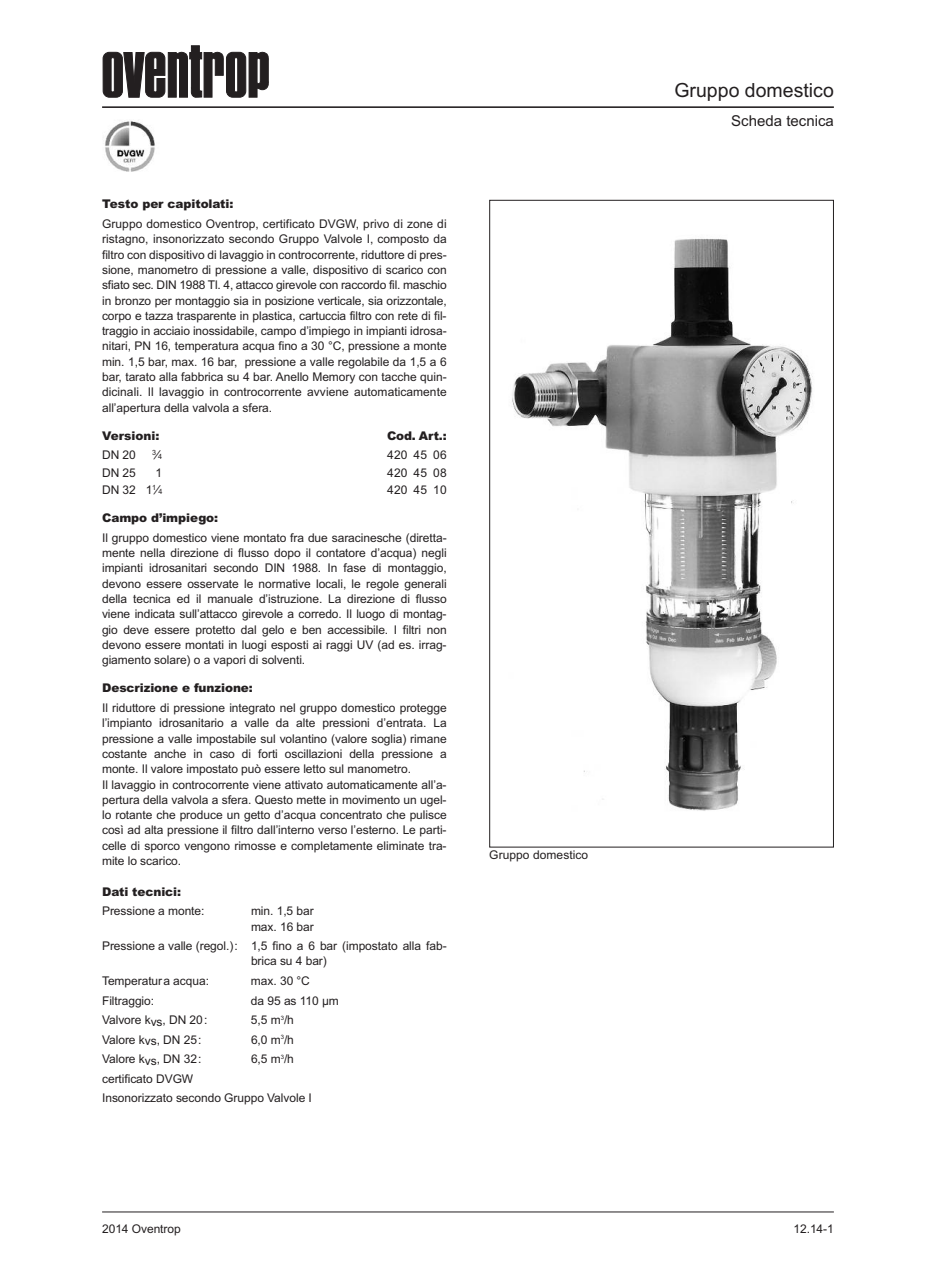
<style>
.page{position:relative;width:936px;height:1263px;background:#fff}
.page>*{position:absolute;margin:0;border:0;box-sizing:border-box;transform-origin:0 0}
.t1{font:19.5px "Arial";color:#231f20}
.t2{font:15px "Arial";color:#231f20}
.t3{font:12px/15.3px "Arial";letter-spacing:-.005em;color:#231f20}
.t4{font:900 12px "Arial";letter-spacing:-.005em;color:#231f20}
.t5{font:7.2px "Arial";color:#231f20}
.s1{font-size:12px}
.s2{font-size:7.2px}
</style>
<div class="page">
<hr style="left:102px;top:1211px;width:731px;height:1px;background:#231f20">
<img style="left:512px;top:238px;width:301px;height:573px">
<hr style="left:102px;top:106px;width:731px;height:2px;background:#231f20">
<img style="left:105px;top:121px;width:50px;height:51px">
<svg style="left:103px;top:46px;width:165px;height:51px"></svg>
<h1 class="t1" style="left:674px;top:79px;width:161px">Gruppo domestico</h1>
<p class="t4" style="left:102px;top:197px;width:133px">Testo per capitolati:</p>
<p class="t3" style="left:102px;top:216px;width:346px;text-align:justify">Gruppo domestico Oventrop, certificato DVGW, privo di zone di ristagno, insonorizzato secondo Gruppo Valvole I, composto da filtro con dispositivo di lavaggio in controcorrente, riduttore di pres&shy;sione, manometro di pressione a valle, dispositivo di scarico con sfiato sec. DIN 1988 Tl. 4, attacco girevole con raccordo fil. maschio in bronzo per montaggio sia in posizione verticale, sia orizzontale, corpo e tazza trasparente in plastica, cartuccia filtro con rete di fil&shy;traggio in acciaio inossidabile, campo d’impiego in impianti idrosa&shy;nitari, PN 16, temperatura acqua fino a 30 °C, pressione a monte min. 1,5 bar, max. 16 bar, pressione a valle regolabile da 1,5 a 6 bar, tarato alla fabbrica su 4 bar. Anello Memory con tacche quin&shy;dicinali. Il lavaggio in controcorrente avviene automaticamente all’apertura della valvola a sfera.</p>
<p class="t4" style="left:102px;top:429px;width:59px">Versioni:</p>
<p class="t4" style="left:387px;top:429px;width:61px">Cod. Art.:</p>
<p class="t3" style="left:102px;top:448px;width:35px">DN 20</p>
<p class="t5" style="left:152px;top:451px;width:12px">3<span class="s1">⁄</span>4</p>
<p class="t3" style="left:387px;top:448px;width:61px">420 45 06</p>
<p class="t3" style="left:102px;top:465px;width:35px">DN 25</p>
<p class="t3" style="left:155px;top:465px;width:8px">1</p>
<p class="t3" style="left:387px;top:465px;width:61px">420 45 08</p>
<p class="t3" style="left:102px;top:482px;width:62px">DN 32 1<sup>1</sup>⁄<span class="s2">4</span></p>
<p class="t3" style="left:387px;top:482px;width:61px">420 45 10</p>
<p class="t4" style="left:102px;top:511px;width:118px">Campo d’impiego:</p>
<p class="t3" style="left:102px;top:530px;width:346px;text-align:justify">Il gruppo domestico viene montato fra due saracinesche (diretta&shy;mente nella direzione di flusso dopo il contatore d’acqua) negli impianti idrosanitari secondo DIN 1988. In fase di montaggio, devono essere osservate le normative locali, le regole generali della tecnica ed il manuale d’istruzione. La direzione di flusso viene indicata sull’attacco girevole a corredo. Il luogo di montag&shy;gio deve essere protetto dal gelo e ben accessibile. I filtri non devono essere montati in luogi esposti ai raggi UV (ad es. irrag&shy;giamento solare) o a vapori di solventi.</p>
<p class="t4" style="left:102px;top:681px;width:152px">Descrizione e funzione:</p>
<p class="t3" style="left:102px;top:700px;width:346px">Il riduttore di pressione integrato nel gruppo domestico protegge l’impianto idrosanitario a valle da alte pressioni d’entrata. La pressione a valle impostabile sul volantino (valore soglia) rimane costante anche in caso di forti oscillazioni della pressione a monte. Il valore impostato può essere letto sul manometro.<br>Il lavaggio in controcorrente viene attivato automaticamente all’a&shy;pertura della valvola a sfera. Questo mette in movimento un ugel&shy;lo rotante che produce un getto d’acqua concentrato che pulisce così ad alta pressione il filtro dall’interno verso l’esterno. Le parti&shy;celle di sporco vengono rimosse e completamente eliminate tra&shy;mite lo scarico.</p>
<p class="t4" style="left:102px;top:884px;width:81px">Dati tecnici:</p>
<p class="t3" style="left:102px;top:903px;width:104px">Pressione a monte:</p>
<p class="t3" style="left:251px;top:903px;width:64px">min. 1,5 bar max. 16 bar</p>
<p class="t3" style="left:251px;top:938px;width:197px;text-indent:-149px">Pressione a valle (regol.): 1,5 fino a 6 bar (impostato alla fab&shy;brica su 4 bar)</p>
<p class="t3" style="left:102px;top:973px;width:108px">Temperatura acqua:</p>
<p class="t3" style="left:251px;top:973px;width:60px">max. 30 °C</p>
<p class="t3" style="left:102px;top:993px;width:54px">Filtraggio:</p>
<p class="t3" style="left:251px;top:993px;width:89px">da 95 as 110 µm</p>
<p class="t3" style="left:102px;top:1012px;width:107px">Valvore kvs, DN 20:</p>
<p class="t3" style="left:251px;top:1012px;width:44px">5,5 m<sup>3</sup>/h</p>
<p class="t3" style="left:102px;top:1032px;width:101px">Valore kvs, DN 25:</p>
<p class="t3" style="left:251px;top:1032px;width:44px">6,0 m<sup>3</sup>/h</p>
<p class="t3" style="left:102px;top:1051px;width:101px">Valore kvs, DN 32:</p>
<p class="t3" style="left:251px;top:1051px;width:44px">6,5 m<sup>3</sup>/h</p>
<p class="t3" style="left:102px;top:1069px;width:211px;line-height:19.5px">certificato DVGW<br>Insonorizzato secondo Gruppo Valvole I</p>
<p class="t3" style="left:489px;top:848px;width:100px">Gruppo domestico</p>
<p class="t2" style="left:731px;top:112px;width:104px">Scheda tecnica</p>
<p class="t3" style="left:102px;top:1222px;width:80px">2014 Oventrop</p>
<p class="t3" style="left:793px;top:1222px;width:42px">12.14-1</p>
</div>
